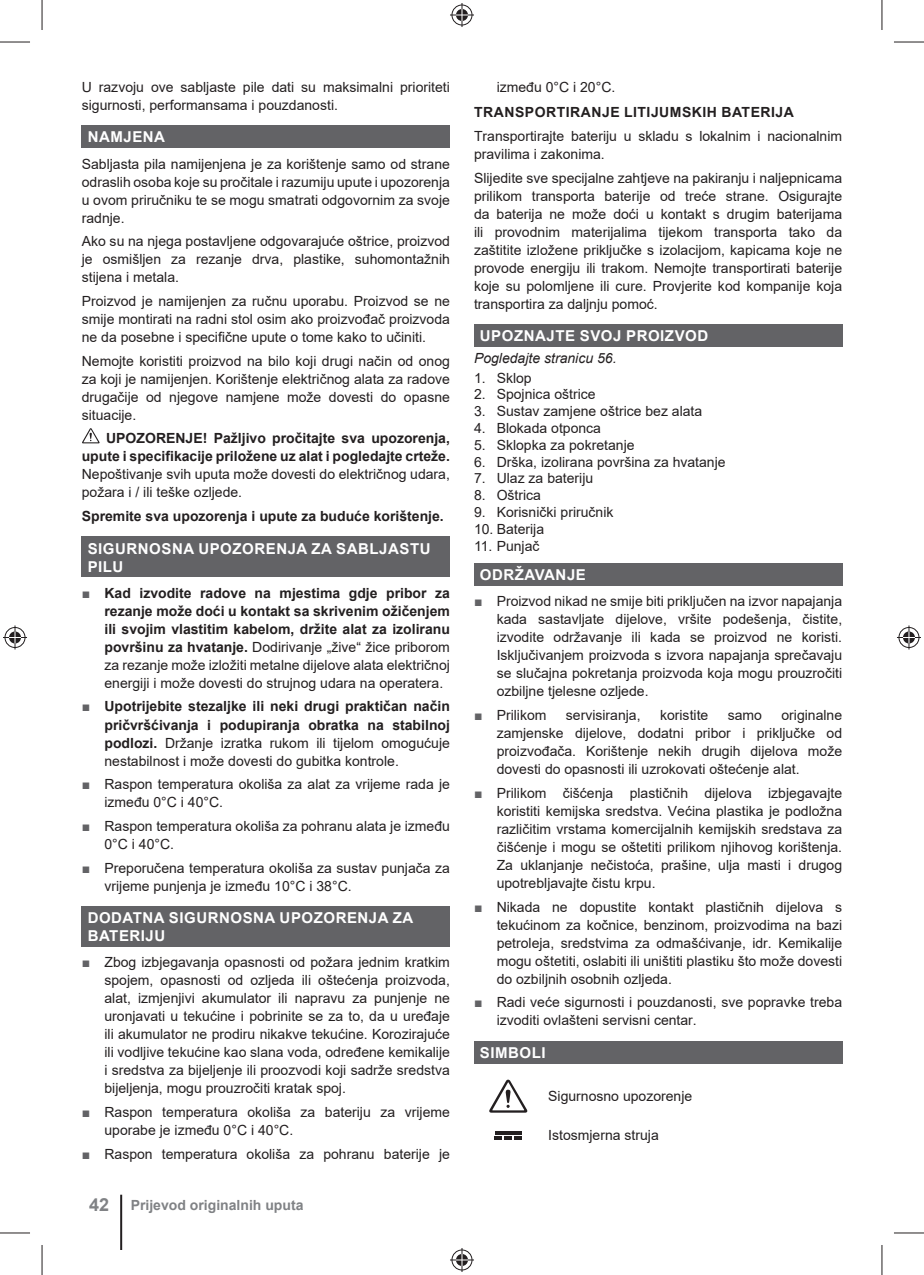
<style>
.page{position:relative;width:924px;height:1275px;background:#fff}
.page>*{position:absolute;margin:0;border:0;box-sizing:border-box;transform-origin:0 0}
.t1{font:700 15px/18px "Arial";letter-spacing:.035em;color:#fff}
.t2{font:14px/18px "Arial";color:#231f20;text-align:justify}
.t3{font:700 14px/18px "Arial";color:#231f20;text-align:justify}
.t4{font:700 14px "Arial";letter-spacing:.035em;color:#231f20}
.t5{font:700 14px "Arial";color:#808285}
.t6{font:italic 14px "Arial";color:#231f20}
.s1{font-weight:400;color:#636366}
.s2{font-weight:400}
.s3{color:#636366}
.s4{font-size:18px}
</style>
<div class="page">
<div style="left:82px;top:125px;width:368px;height:23px;background:#636366"></div>
<div style="left:82px;top:536px;width:368px;height:41px;background:#636366"></div>
<div style="left:82px;top:906px;width:368px;height:40px;background:#636366"></div>
<svg style="left:82px;top:428px;width:18px;height:15px"></svg>
<div style="left:474px;top:324px;width:367px;height:23px;background:#636366"></div>
<div style="left:474px;top:563px;width:367px;height:23px;background:#636366"></div>
<div style="left:474px;top:1040px;width:367px;height:23px;background:#636366"></div>
<svg style="left:489px;top:1079px;width:38px;height:33px"></svg>
<hr style="left:494px;top:1131px;width:27px;height:3px;background:#231f20">
<svg style="left:494px;top:1136px;width:27px;height:3px"></svg>
<hr style="left:120px;top:1194px;width:2px;height:56px;background:#231f20">
<hr style="left:0;top:42px;width:30px;height:1px;background:#231f20">
<hr style="left:893px;top:42px;width:30px;height:1px;background:#231f20">
<hr style="left:0;top:1232px;width:30px;height:1px;background:#231f20">
<hr style="left:893px;top:1232px;width:30px;height:1px;background:#231f20">
<hr style="left:42px;top:0;width:1px;height:30px;background:#231f20">
<hr style="left:42px;top:1245px;width:1px;height:30px;background:#231f20">
<hr style="left:881px;top:0;width:1px;height:30px;background:#231f20">
<hr style="left:881px;top:1245px;width:1px;height:30px;background:#231f20">
<svg style="left:450px;top:3px;width:24px;height:24px"></svg>
<svg style="left:450px;top:1248px;width:24px;height:24px"></svg>
<svg style="left:3px;top:625px;width:24px;height:24px"></svg>
<svg style="left:897px;top:625px;width:23px;height:24px"></svg>
<p class="t2" style="left:82px;top:78px;width:369px">U razvoju ove sabljaste pile dati su maksimalni prioriteti sigurnosti, performansama i pouzdanosti.</p>
<p class="t1" style="left:88px;top:128px;width:79px">NAMJENA</p>
<p class="t2" style="left:82px;top:155px;width:369px">Sabljasta pila namijenjena je za korištenje samo od strane odraslih osoba koje su pročitale i razumiju upute i upozorenja u ovom priručniku te se mogu smatrati odgovornim za svoje radnje.</p>
<p class="t2" style="left:82px;top:232px;width:369px">Ako su na njega postavljene odgovarajuće oštrice, proizvod je osmišljen za rezanje drva, plastike, suhomontažnih stijena i metala.</p>
<p class="t2" style="left:82px;top:292px;width:369px">Proizvod je namijenjen za ručnu uporabu. Proizvod se ne smije montirati na radni stol osim ako proizvođač proizvoda ne da posebne i specifične upute o tome kako to učiniti.</p>
<p class="t2" style="left:82px;top:352px;width:369px">Nemojte koristiti proizvod na bilo koji drugi način od onog za koji je namijenjen. Korištenje električnog alata za radove drugačije od njegove namjene može dovesti do opasne situacije.</p>
<p class="t3" style="left:82px;top:429px;width:369px;text-align:right">UPOZORENJE! Pažljivo pročitajte sva upozorenja, upute i specifikacije priložene uz alat i pogledajte crteže.</p>
<p class="t2" style="left:82px;top:465px;width:369px">Nepoštivanje svih uputa može dovesti do električnog udara, požara i / ili teške ozljede.</p>
<p class="t3" style="left:82px;top:507px;width:363px">Spremite sva upozorenja i upute za buduće korištenje.</p>
<p class="t1" style="left:88px;top:539px;width:344px">SIGURNOSNA UPOZORENJA ZA SABLJASTU<br>PILU</p>
<p class="t3" style="left:104px;top:584px;width:347px;text-indent:-23px"><span class="s1">■</span> Kad izvodite radove na mjestima gdje pribor za rezanje može doći u kontakt sa skrivenim ožičenjem ili svojim vlastitim kabelom, držite alat za izoliranu površinu za hvatanje. <span class="s2">Dodirivanje „žive“ žice priborom za rezanje može izložiti metalne dijelove alata električnoj energiji i može dovesti do strujnog udara na operatera.</span></p>
<p class="t3" style="left:104px;top:697px;width:347px;text-indent:-23px"><span class="s1">■</span> Upotrijebite stezaljke ili neki drugi praktičan način pričvršćivanja i podupiranja obratka na stabilnoj podlozi. <span class="s2">Držanje izratka rukom ili tijelom omogućuje nestabilnost i može dovesti do gubitka kontrole.</span></p>
<p class="t2" style="left:104px;top:775px;width:347px;text-indent:-23px"><span class="s3">■</span> Raspon temperatura okoliša za alat za vrijeme rada je između 0°C i 40°C.</p>
<p class="t2" style="left:104px;top:817px;width:347px;text-indent:-23px"><span class="s3">■</span> Raspon temperatura okoliša za pohranu alata je između<br>0°C i 40°C.</p>
<p class="t2" style="left:104px;top:858px;width:347px;text-indent:-23px"><span class="s3">■</span> Preporučena temperatura okoliša za sustav punjača za vrijeme punjenja je između 10°C i 38°C.</p>
<p class="t1" style="left:88px;top:909px;width:327px">DODATNA SIGURNOSNA UPOZORENJA ZA<br>BATERIJU</p>
<p class="t2" style="left:104px;top:953px;width:347px;text-indent:-23px"><span class="s3">■</span> Zbog izbjegavanja opasnosti od požara jednim kratkim spojem, opasnosti od ozljeda ili oštećenja proizvoda, alat, izmjenjivi akumulator ili napravu za punjenje ne uronjavati u tekućine i pobrinite se za to, da u uređaje ili akumulator ne prodiru nikakve tekućine. Korozirajuće ili vodljive tekućine kao slana voda, određene kemikalije i sredstva za bijeljenje ili proozvodi koji sadrže sredstva bijeljenja, mogu prouzročiti kratak spoj.</p>
<p class="t2" style="left:104px;top:1103px;width:347px;text-indent:-23px"><span class="s3">■</span> Raspon temperatura okoliša za bateriju za vrijeme uporabe je između 0°C i 40°C.</p>
<p class="t2" style="left:82px;top:1144px;width:369px"><span class="s3">■</span> Raspon temperatura okoliša za pohranu baterije je</p>
<p class="t5" style="left:89px;top:1197px;width:216px"><span class="s4">42</span> Prijevod originalnih uputa</p>
<p class="t2" style="left:496px;top:78px;width:120px">između 0°C i 20°C.</p>
<p class="t4" style="left:474px;top:105px;width:321px">TRANSPORTIRANJE LITIJUMSKIH BATERIJA</p>
<p class="t2" style="left:474px;top:127px;width:369px">Transportirajte bateriju u skladu s lokalnim i nacionalnim pravilima i zakonima.</p>
<p class="t2" style="left:474px;top:169px;width:369px">Slijedite sve specijalne zahtjeve na pakiranju i naljepnicama prilikom transporta baterije od treće strane. Osigurajte da baterija ne može doći u kontakt s drugim baterijama ili provodnim materijalima tijekom transporta tako da zaštitite izložene priključke s izolacijom, kapicama koje ne provode energiju ili trakom. Nemojte transportirati baterije koje su polomljene ili cure. Provjerite kod kompanije koja transportira za daljnju pomoć.</p>
<p class="t1" style="left:479px;top:327px;width:230px">UPOZNAJTE SVOJ PROIZVOD</p>
<p class="t6" style="left:474px;top:350px;width:144px">Pogledajte stranicu 56.</p>
<p class="t2" style="left:474px;top:369px;width:59px">1. Sklop</p>
<p class="t2" style="left:474px;top:385px;width:123px">2. Spojnica oštrice</p>
<p class="t2" style="left:474px;top:402px;width:230px">3. Sustav zamjene oštrice bez alata</p>
<p class="t2" style="left:474px;top:419px;width:128px">4. Blokada otponca</p>
<p class="t2" style="left:474px;top:436px;width:162px">5. Sklopka za pokretanje</p>
<p class="t2" style="left:474px;top:453px;width:253px">6. Drška, izolirana površina za hvatanje</p>
<p class="t2" style="left:474px;top:469px;width:121px">7. Ulaz za bateriju</p>
<p class="t2" style="left:474px;top:486px;width:69px">8. Oštrica</p>
<p class="t2" style="left:474px;top:503px;width:141px">9. Korisnički priručnik</p>
<p class="t2" style="left:474px;top:520px;width:72px">10. Baterija</p>
<p class="t2" style="left:474px;top:537px;width:67px">11. Punjač</p>
<p class="t1" style="left:479px;top:566px;width:107px">ODRŽAVANJE</p>
<p class="t2" style="left:496px;top:592px;width:347px;text-indent:-23px"><span class="s3">■</span> Proizvod nikad ne smije biti priključen na izvor napajanja kada sastavljate dijelove, vršite podešenja, čistite, izvodite održavanje ili kada se proizvod ne koristi.<br>Isključivanjem proizvoda s izvora napajanja sprečavaju se slučajna pokretanja proizvoda koja mogu prouzročiti ozbiljne tjelesne ozljede.</p>
<p class="t2" style="left:474px;top:706px;width:74px"><span class="s3">■</span> Prilikom</p>
<p class="t2" style="left:565px;top:706px;width:76px">servisiranja,</p>
<p class="t2" style="left:659px;top:706px;width:50px">koristite</p>
<p class="t2" style="left:727px;top:706px;width:36px">samo</p>
<p class="t2" style="left:496px;top:706px;width:347px;text-indent:284px">originalne zamjenske dijelove, dodatni pribor i priključke od proizvođača. Korištenje nekih drugih dijelova može dovesti do opasnosti ili uzrokovati oštećenje alat.</p>
<p class="t2" style="left:496px;top:784px;width:347px;text-indent:-23px"><span class="s3">■</span> Prilikom čišćenja plastičnih dijelova izbjegavajte koristiti kemijska sredstva. Većina plastika je podložna različitim vrstama komercijalnih kemijskih sredstava za čišćenje i mogu se oštetiti prilikom njihovog korištenja.<br>Za uklanjanje nečistoća, prašine, ulja masti i drugog upotrebljavajte čistu krpu.</p>
<p class="t2" style="left:496px;top:897px;width:347px;text-indent:-23px"><span class="s3">■</span> Nikada ne dopustite kontakt plastičnih dijelova s tekućinom za kočnice, benzinom, proizvodima na bazi petroleja, sredstvima za odmašćivanje, idr. Kemikalije mogu oštetiti, oslabiti ili uništiti plastiku što može dovesti do ozbiljnih osobnih ozljeda.</p>
<p class="t2" style="left:496px;top:993px;width:347px;text-indent:-23px"><span class="s3">■</span> Radi veće sigurnosti i pouzdanosti, sve popravke treba izvoditi ovlašteni servisni centar.</p>
<p class="t1" style="left:479px;top:1043px;width:67px">SIMBOLI</p>
<p class="t2" style="left:548px;top:1087px;width:145px">Sigurnosno upozorenje</p>
<p class="t2" style="left:548px;top:1126px;width:112px">Istosmjerna struja</p>
</div>
